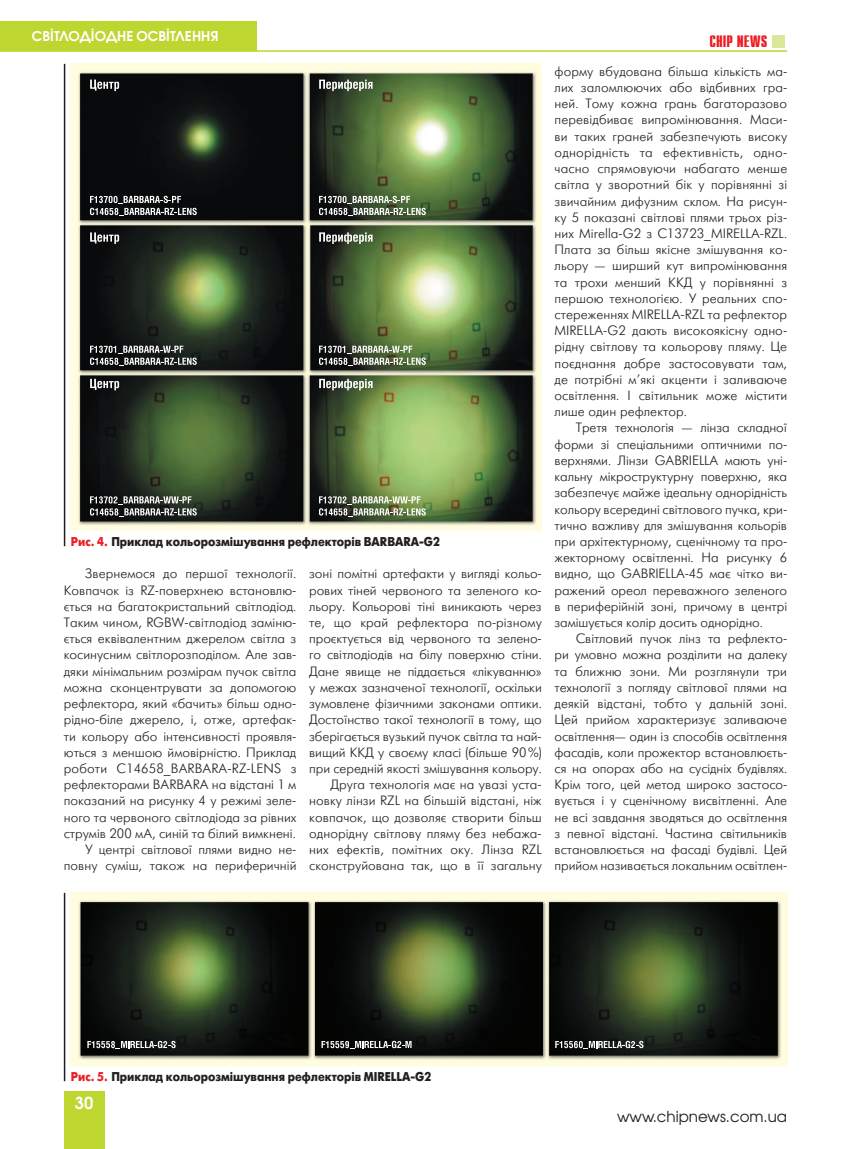
<style>
.page{position:relative;width:851px;height:1149px;background:#fff}
.page>*{position:absolute;margin:0;border:0;box-sizing:border-box;transform-origin:0 0}
.t1{font:700 16.5px "Compact C";color:#ee1d23}
.t2{font:600 16.5px "Avant Garde Gothic C";color:#fff}
.t3{font:15px "Avant Garde Gothic C";color:#231f20}
.Osnovnoj{font:13.5px/16.2px "Futuris Light C";color:#231f20;text-align:justify}
.t4{font:600 13.5px "Avant Garde Gothic C";color:#fff}
.Ris_Textovka{font:700 12.75px "Futuris C";color:#231f20;scale:.9 1}
.s1{color:#ee1d23}
</style>
<div class="page">
<div style="left:0;top:21px;width:256px;height:30px;background:#bed630"></div>
<div style="left:772px;top:35px;width:12px;height:12px;background:#dde799"></div>
<div style="left:64px;top:1091px;width:40px;height:57px;background:#bed630"></div>
<hr style="left:0;top:50px;width:787px;height:2px;background:#bed630">
<hr style="left:64px;top:64px;width:1px;height:482px;background:#231f20">
<img style="left:71px;top:64px;width:470px;height:466px">
<svg style="left:90px;top:80px;width:29px;height:11px"></svg>
<svg style="left:319px;top:80px;width:53px;height:11px"></svg>
<svg style="left:90px;top:232px;width:29px;height:12px"></svg>
<svg style="left:319px;top:232px;width:53px;height:12px"></svg>
<svg style="left:90px;top:379px;width:29px;height:11px"></svg>
<svg style="left:319px;top:379px;width:53px;height:11px"></svg>
<svg style="left:90px;top:196px;width:107px;height:20px;background:#535455"></svg>
<svg style="left:90px;top:345px;width:107px;height:21px;background:#575958"></svg>
<svg style="left:90px;top:496px;width:107px;height:20px;background:#626562"></svg>
<svg style="left:319px;top:196px;width:107px;height:20px;background:#6f7b68"></svg>
<svg style="left:319px;top:345px;width:107px;height:21px;background:#707c67"></svg>
<svg style="left:319px;top:496px;width:107px;height:20px;background:#838f73"></svg>
<hr style="left:64px;top:892px;width:1px;height:188px;background:#231f20">
<img style="left:71px;top:892px;width:716px;height:173px">
<svg style="left:87px;top:1040px;width:89px;height:9px"></svg>
<svg style="left:321px;top:1040px;width:90px;height:9px"></svg>
<svg style="left:555px;top:1040px;width:88px;height:9px"></svg>
<p class="t4" style="left:32px;top:28px;width:188px">СВІТЛОДІОДНЕ ОСВІТЛЕННЯ</p>
<p class="Ris_Textovka" style="left:71px;top:534px;width:411px"><span class="s1">Рис. 4.</span> Приклад кольорозмішування рефлекторів BARBARA-G2</p>
<p class="Osnovnoj" style="left:64px;top:566px;width:234px;text-indent:21px">Звернемося до першої технології.<br>Ковпачок із RZ-поверхнею встановлю&shy;ється на багатокристальний світлодіод.<br>Таким чином, RGBW-світлодіод заміню&shy;ється еквівалентним джерелом світла з косинусним світлорозподілом. Але зав&shy;дяки мінімальним розмірам пучок світла можна сконцентрувати за допомогою рефлектора, який «бачить» більш одно&shy;рідно-біле джерело, і, отже, артефак&shy;ти кольору або інтенсивності проявля&shy;ються з меншою ймовірністю. Приклад роботи C14658_BARBARA-RZ-LENS з рефлекторами BARBARA на відстані 1 м показаний на рисунку 4 у режимі зеле&shy;ного та червоного світлодіода за рівних струмів 200 мА, синій та білий вимкнені.</p>
<p class="Osnovnoj" style="left:64px;top:841px;width:234px;text-align:right">У центрі світлової плями видно не&shy;повну суміш, також на периферичній</p>
<p class="Osnovnoj" style="left:309px;top:566px;width:234px">зоні помітні артефакти у вигляді кольо&shy;рових тіней червоного та зеленого ко&shy;льору. Кольорові тіні виникають через те, що край рефлектора по-різному проєктується від червоного та зелено&shy;го світлодіодів на білу поверхню стіни.<br>Дане явище не піддається «лікуванню» у межах зазначеної технології, оскільки зумовлене фізичними законами оптики.<br>Достоїнство такої технології в тому, що зберігається вузький пучок світла та най&shy;вищий ККД у своєму класі (більше 90%) при середній якості змішування кольору.</p>
<p class="Osnovnoj" style="left:309px;top:776px;width:234px;text-indent:21px">Друга технологія має на увазі уста&shy;новку лінзи RZL на більшій відстані, ніж ковпачок, що дозволяє створити більш однорідну світлову пляму без небажа&shy;них ефектів, помітних оку. Лінза RZL сконструйована так, що в її загальну</p>
<p class="t1" style="left:709px;top:33px;width:60px">CHIP NEWS</p>
<p class="Osnovnoj" style="left:554px;top:63px;width:234px">форму вбудована більша кількість ма&shy;лих заломлюючих або відбивних гра&shy;ней. Тому кожна грань багаторазово перевідбиває випромінювання. Маси&shy;ви таких граней забезпечують високу однорідність та ефективність, одно&shy;часно спрямовуючи набагато менше світла у зворотний бік у порівнянні зі звичайним дифузним склом. На рисун&shy;ку 5 показані світлові плями трьох різ&shy;них Mirella-G2 з C13723_MIRELLA-RZL.<br>Плата за більш якісне змішування ко&shy;льору — ширший кут випромінювання та трохи менший ККД у порівнянні з першою технологією. У реальних спо&shy;стереженнях MIRELLA-RZL та рефлектор MIRELLA-G2 дають високоякісну одно&shy;рідну світлову та кольорову пляму. Це поєднання добре застосовувати там, де потрібні м’які акценти і заливаюче освітлення. І світильник може містити лише один рефлектор.</p>
<p class="Osnovnoj" style="left:554px;top:420px;width:234px;text-indent:21px">Третя технологія — лінза складної форми зі спеціальними оптичними по&shy;верхнями. Лінзи GABRIELLA мають уні&shy;кальну мікроструктурну поверхню, яка забезпечує майже ідеальну однорідність кольору всередині світлового пучка, кри&shy;тично важливу для змішування кольорів при архітектурному, сценічному та про&shy;жекторному освітленні. На рисунку 6 видно, що GABRIELLA-45 має чітко ви&shy;ражений ореол переважного зеленого в периферійній зоні, причому в центрі замішується колір досить однорідно.</p>
<p class="Osnovnoj" style="left:554px;top:630px;width:234px;text-indent:21px">Світловий пучок лінз та рефлекто&shy;ри умовно можна розділити на далеку та ближню зони. Ми розглянули три технології з погляду світлової плями на деякій відстані, тобто у дальній зоні.<br>Цей прийом характеризує заливаюче освітлення— один із способів освітлення фасадів, коли прожектор встановлюєть&shy;ся на опорах або на сусідніх будівлях.<br>Крім того, цей метод широко застосо&shy;вується і у сценічному висвітленні. Але не всі завдання зводяться до освітлення з певної відстані. Частина світильників встановлюється на фасаді будівлі. Цей прийом називається локальним освітлен-</p>
<p class="Ris_Textovka" style="left:71px;top:1069px;width:402px"><span class="s1">Рис. 5.</span> Приклад кольорозмішування рефлекторів MIRELLA-G2</p>
<p class="t2" style="left:75px;top:1092px;width:20px">30</p>
<p class="t3" style="left:617px;top:1106px;width:171px">www.chipnews.com.ua</p>
</div>
